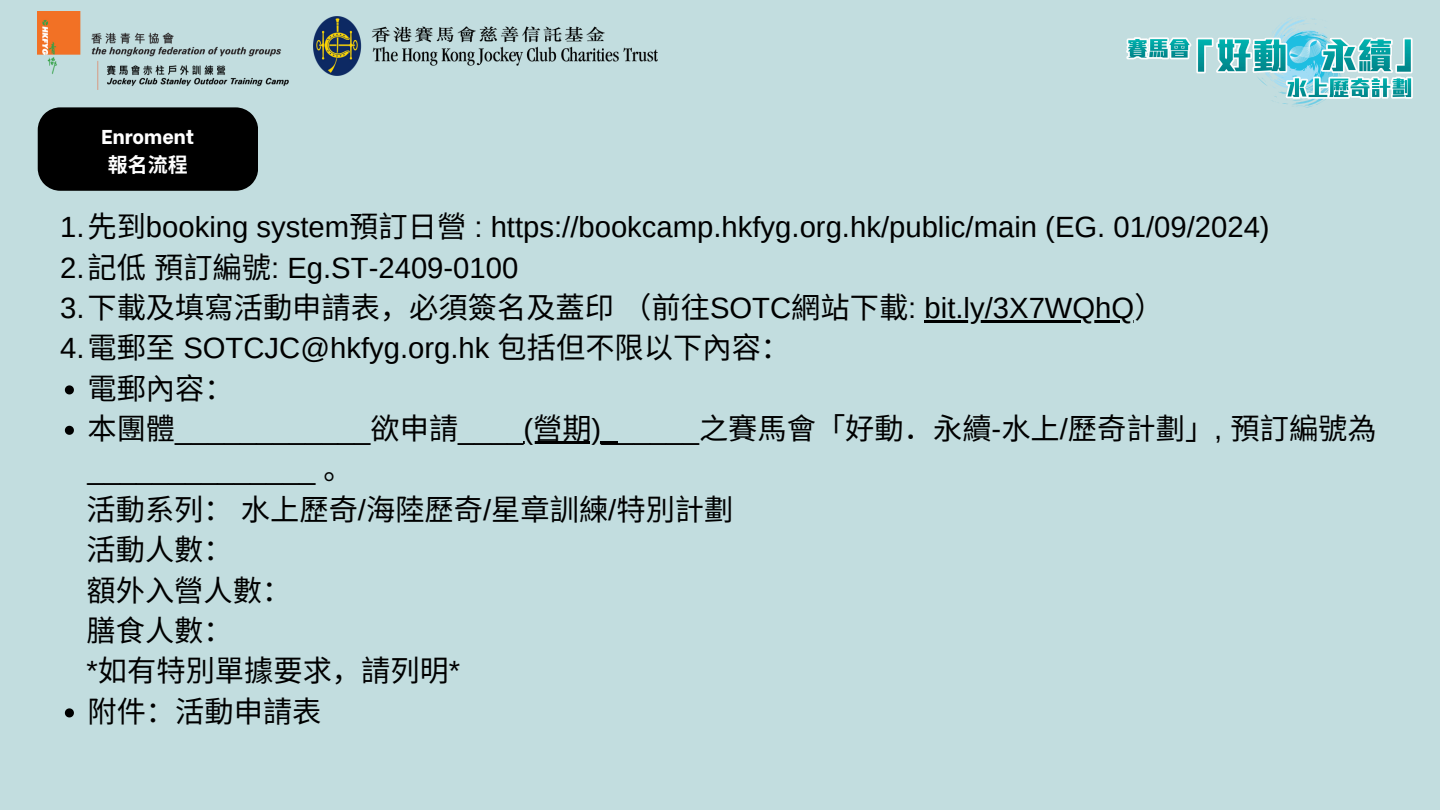
<style>
.page{position:relative;width:1440px;height:810px;background:#c2dddf}
.page>*{position:absolute;margin:0;border:0;box-sizing:border-box;transform-origin:0 0}
.t1{font:29.3px/40.4px "Arimo";color:#000}
.t2{font:29.3px/40.4px "Noto Sans CJ Ksc";color:#000}
.t3{font:800 20px "Be Vietnam";color:#fff}
.t4{font:700 20px "Noto Sans CJ Ksc";color:#fff}
.s1{font-family:"Noto Sans CJ Ksc"}
.s2{font-family:"Arimo"}
</style>
<div class="page">
<div style="left:38px;top:107px;width:220px;height:84px;background:#000"></div>
<img style="left:1127px;top:17px;width:285px;height:91px">
<img style="left:313px;top:16px;width:344px;height:60px">
<hr style="left:925px;top:320px;width:209px;height:3px;background:#000">
<svg style="left:65px;top:385px;width:9px;height:9px"></svg>
<svg style="left:65px;top:426px;width:9px;height:9px"></svg>
<hr style="left:523px;top:441px;width:95px;height:3px;background:#000">
<svg style="left:65px;top:708px;width:9px;height:9px"></svg>
<img style="left:38px;top:12px;width:250px;height:78px">
<p class="t3" style="left:101px;top:120px;width:95px">Enroment</p>
<p class="t4" style="left:108px;top:149px;width:81px">報名流程</p>
<p class="t1" style="left:60px;top:207px;width:1211px">1.<span class="s1">先到</span>booking system<span class="s1">預訂日營</span> : https://bookcamp.hkfyg.org.hk/public/main (EG. 01/09/2024)</p>
<p class="t1" style="left:60px;top:247px;width:460px">2.<span class="s1">記低預訂編號</span>: Eg.ST-2409-0100</p>
<p class="t1" style="left:60px;top:288px;width:1105px">3.<span class="s1">下載及填寫活動申請表，必須簽名及蓋印（前往</span>SOTC<span class="s1">網站下載</span>: bit.ly/3X7WQhQ<span class="s1">）<br></span>4.<span class="s1">電郵至</span> SOTCJC@hkfyg.org.hk <span class="s1">包括但不限以下內容：</span></p>
<p class="t2" style="left:87px;top:366px;width:148px">電郵內容：</p>
<p class="t2" style="left:87px;top:407px;width:1291px">本團體<span class="s2">____________</span>欲申請<span class="s2">____(</span>營期<span class="s2">)______</span>之賽馬會「好動．永續<span class="s2">-</span>水上<span class="s2">/</span>歷奇計劃」<span class="s2">,</span> 預訂編號為</p>
<p class="t2" style="left:87px;top:447px;width:648px"><span class="s2">______________</span> 。<br>活動系列：水上歷奇<span class="s2">/</span>海陸歷奇<span class="s2">/</span>星章訓練<span class="s2">/</span>特別計劃</p>
<h1 class="t2" style="left:87px;top:528px;width:375px">活動人數：<br>額外入營人數：<br>膳食人數：<br><span class="s2">*</span>如有特別單據要求，請列明<span class="s2">*</span>附件：活動申請表</h1>
</div>
